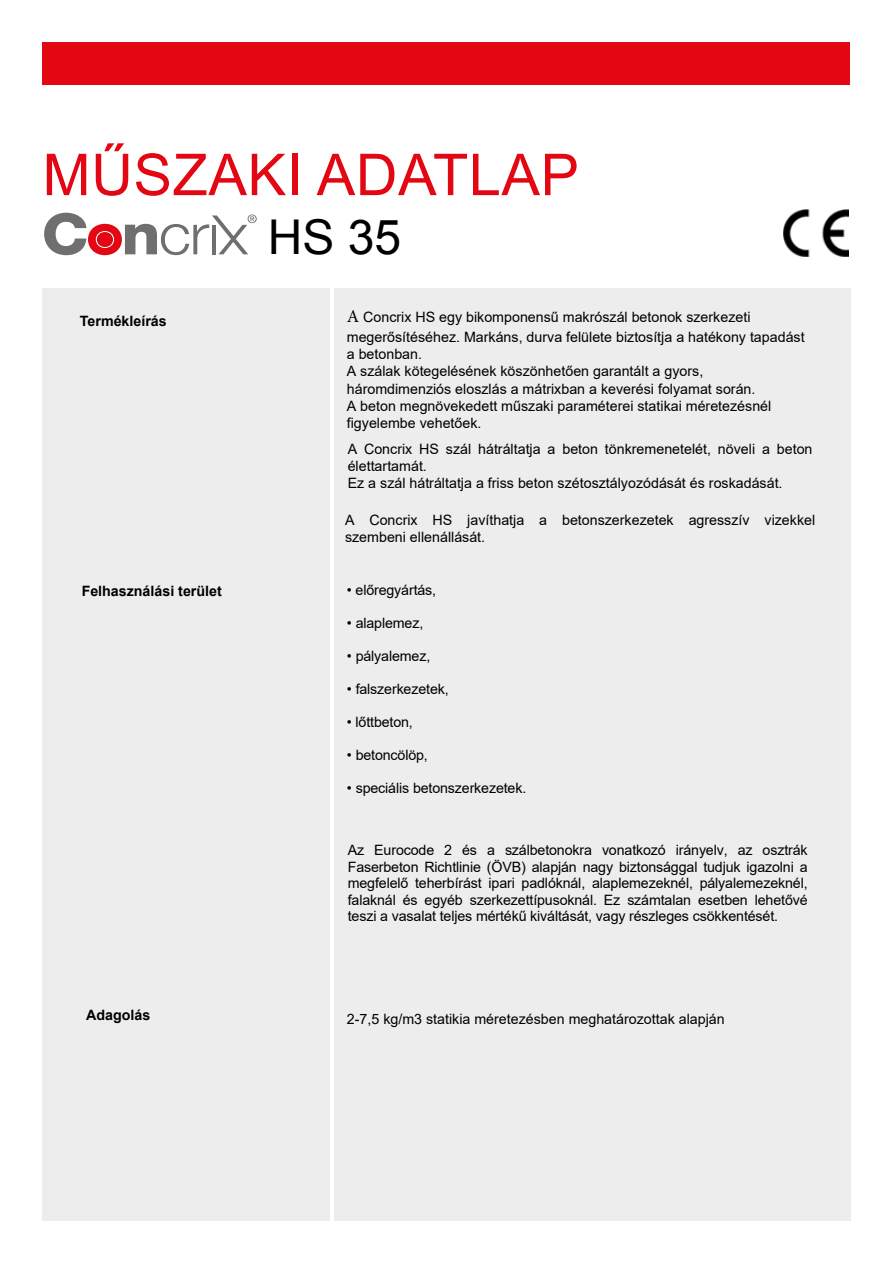
<style>
.page{position:relative;width:893px;height:1263px;background:#fff}
.page>*{position:absolute;margin:0;border:0;box-sizing:border-box;transform-origin:0 0}
.t1{font:57.75px "Arial";letter-spacing:.01em;color:#e30613}
.t2{font:48px "Arial";color:#000}
.t3{font:14.25px/17.1px "Arial";color:#000}
.t4{font:700 14.25px "Arial";color:#000}
.s1{font-family:"Minion Pro";font-size:18px}
</style>
<div class="page">
<div style="left:43px;top:43px;width:807px;height:42px;background:#e30613"></div>
<div style="left:43px;top:288px;width:287px;height:932px;background:#ededed"></div>
<div style="left:334px;top:288px;width:516px;height:932px;background:#ededed"></div>
<svg style="left:44px;top:213px;width:213px;height:42px"></svg>
<img style="left:783px;top:210px;width:65px;height:46px">
<h1 class="t1" style="left:43px;top:137px;width:538px">MŰSZAKI ADATLAP</h1>
<h2 class="t2" style="left:268px;top:206px;width:135px">HS 35</h2>
<p class="t4" style="left:80px;top:311px;width:88px">Termékleírás</p>
<p class="t3" style="left:347px;top:307px;width:459px;line-height:19.8px"><span class="s1">A</span> Concrix HS egy bikomponensű makrószál betonok szerkezeti megerősítéséhez. Markáns, durva felülete biztosítja a hatékony tapadást</p>
<p class="t3" style="left:347px;top:346px;width:426px">a betonban.<br>A szálak kötegelésének köszönhetően garantált a gyors, háromdimenziós eloszlás a mátrixban a keverési folyamat során.<br>A beton megnövekedett műszaki paraméterei statikai méretezésnél figyelembe vehetőek.</p>
<p class="t3" style="left:348px;top:440px;width:466px">A Concrix HS szál hátráltatja a beton tönkremenetelét, növeli a beton élettartamát.<br>Ez a szál hátráltatja a friss beton szétosztályozódását és roskadását.</p>
<p class="t3" style="left:345px;top:511px;width:472px">A Concrix HS javíthatja a betonszerkezetek agresszív vizekkel szembeni ellenállását.</p>
<p class="t4" style="left:82px;top:582px;width:142px">Felhasználási terület</p>
<p class="t3" style="left:347px;top:581px;width:91px">• előregyártás,</p>
<p class="t3" style="left:347px;top:614px;width:78px">• alaplemez,</p>
<p class="t3" style="left:347px;top:647px;width:85px">• pályalemez,</p>
<p class="t3" style="left:347px;top:680px;width:103px">• falszerkezetek,</p>
<p class="t3" style="left:347px;top:713px;width:68px">• lőttbeton,</p>
<p class="t3" style="left:347px;top:746px;width:83px">• betoncölöp,</p>
<p class="t3" style="left:347px;top:779px;width:181px">• speciális betonszerkezetek.</p>
<p class="t3" style="left:348px;top:842px;width:461px;line-height:16.5px;text-align:justify">Az Eurocode 2 és a szálbetonokra vonatkozó irányelv, az osztrák Faserbeton Richtlinie (ÖVB) alapján nagy biztonsággal tudjuk igazolni a megfelelő teherbírást ipari padlóknál, alaplemezeknél, pályalemezeknél, falaknál és egyéb szerkezettípusoknál. Ez számtalan esetben lehetővé teszi a vasalat teljes mértékű kiváltását, vagy részleges csökkentését.</p>
<p class="t4" style="left:86px;top:1006px;width:66px">Adagolás</p>
<p class="t3" style="left:347px;top:1010px;width:379px">2-7,5 kg/m3 statikia méretezésben meghatározottak alapján</p>
</div>
